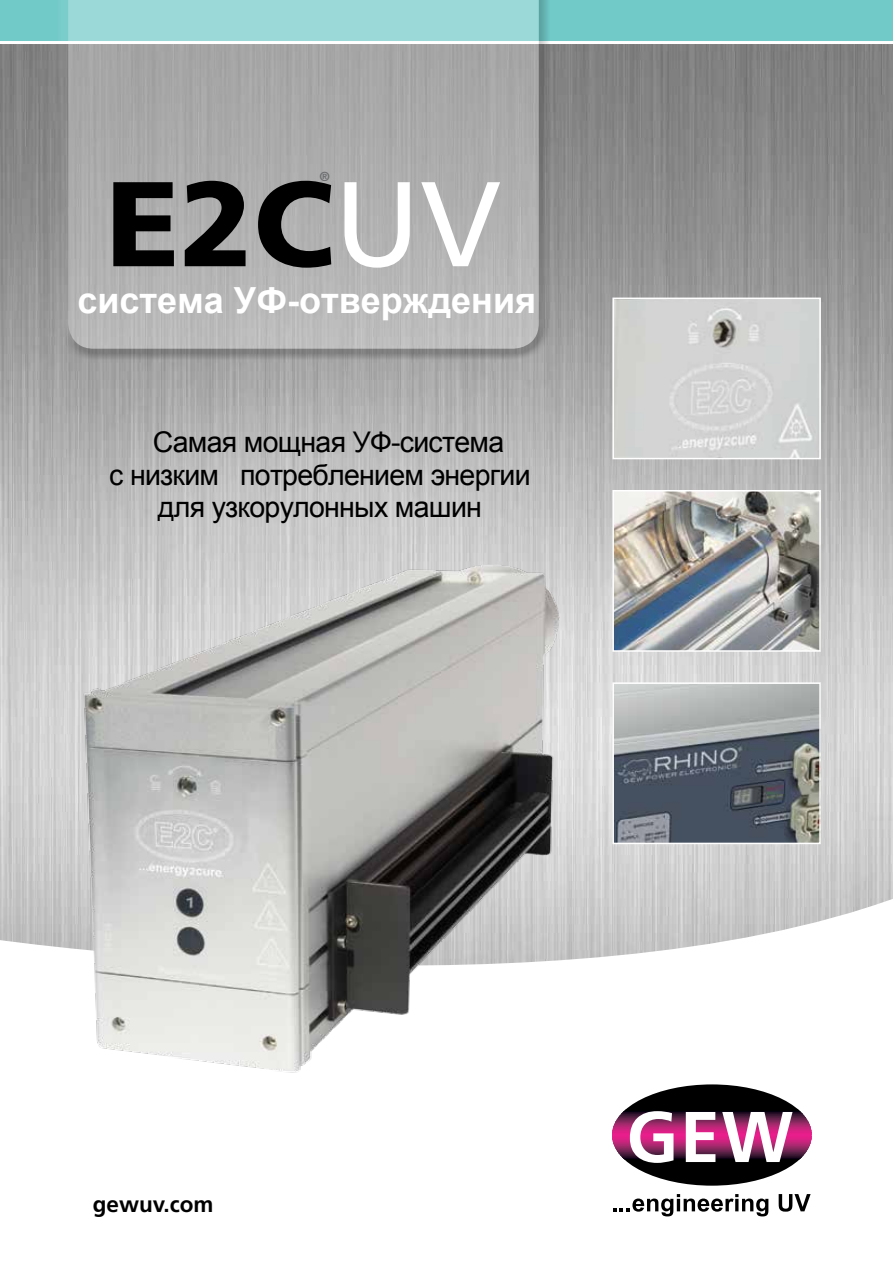
<style>
.page{position:relative;width:893px;height:1263px;background:#fff}
.page>*{position:absolute;margin:0;border:0;box-sizing:border-box;transform-origin:0 0}
.t1{font:900 120.3px "Frutiger LT";color:#000}
.t2{font:700 36px "Arial";color:#fff}
.t3{font:28.5px "Arial";letter-spacing:-.025em;color:#000}
.t4{font:700 22.5px "Frutiger LT";color:#000}
.t5{font:700 13.05px "Frutiger LT";color:#6d6e71}
.s1{font-weight:400;color:#fff}
</style>
<div class="page">
<img style="left:0;top:44px;width:893px;height:849px">
<svg style="left:0;top:893px;width:893px;height:324px"></svg>
<div style="left:0;top:0;width:893px;height:41px;background:#71cac8"></div>
<div style="left:80px;top:364px;width:446px;height:254px;background:#fff;opacity:.75"></div>
<img style="left:615px;top:685px;width:203px;height:156px">
<div style="left:612px;top:682px;width:209px;height:162px;border:2px solid #fff"></div>
<img style="left:615px;top:493px;width:203px;height:156px">
<div style="left:612px;top:490px;width:209px;height:162px;border:2px solid #fff"></div>
<img style="left:615px;top:301px;width:203px;height:155px">
<div style="left:612px;top:298px;width:209px;height:161px;border:2px solid #fff"></div>
<div style="left:64px;top:0;width:486px;height:360px;background:#000;opacity:.75"></div>
<svg style="left:68px;top:0;width:471px;height:349px;background:#adb4b4"></svg>
<svg style="left:613px;top:1194px;width:155px;height:22px"></svg>
<svg style="left:779px;top:1194px;width:32px;height:18px"></svg>
<svg style="left:612px;top:1160px;width:200px;height:26px;fill:#000"></svg>
<hr style="left:612px;top:1159px;width:200px;height:1px;background:#000007">
<hr style="left:612px;top:1158px;width:200px;height:1px;background:#0c0014">
<hr style="left:612px;top:1157px;width:200px;height:1px;background:#200a21">
<hr style="left:612px;top:1156px;width:200px;height:1px;background:#2b1028">
<hr style="left:612px;top:1155px;width:200px;height:1px;background:#391732">
<hr style="left:612px;top:1154px;width:200px;height:1px;background:#431b38">
<hr style="left:612px;top:1153px;width:200px;height:1px;background:#501f40">
<hr style="left:612px;top:1152px;width:200px;height:1px;background:#5f2248">
<hr style="left:612px;top:1151px;width:200px;height:1px;background:#68244e">
<hr style="left:612px;top:1150px;width:200px;height:1px;background:#752655">
<hr style="left:612px;top:1149px;width:200px;height:1px;background:#7e275a">
<hr style="left:612px;top:1148px;width:200px;height:1px;background:#8c2861">
<hr style="left:612px;top:1147px;width:200px;height:1px;background:#942865">
<hr style="left:612px;top:1146px;width:200px;height:1px;background:#a1286b">
<hr style="left:612px;top:1145px;width:200px;height:1px;background:#a9286f">
<hr style="left:612px;top:1144px;width:200px;height:1px;background:#b42774">
<hr style="left:612px;top:1143px;width:200px;height:1px;background:#bb2777">
<hr style="left:612px;top:1142px;width:200px;height:1px;background:#c5247b">
<hr style="left:612px;top:1141px;width:200px;height:1px;background:#cb237e">
<hr style="left:612px;top:1140px;width:200px;height:1px;background:#d32182">
<hr style="left:612px;top:1139px;width:200px;height:1px;background:#d82284">
<hr style="left:612px;top:1138px;width:200px;height:1px;background:#de2087">
<hr style="left:612px;top:1137px;width:200px;height:1px;background:#e21e88">
<hr style="left:612px;top:1136px;width:200px;height:1px;background:#e71e8a">
<hr style="left:612px;top:1135px;width:200px;height:1px;background:#e91e8c">
<hr style="left:612px;top:1134px;width:200px;height:1px;background:#e81e8c">
<hr style="left:612px;top:1133px;width:200px;height:1px;background:#e41e89">
<hr style="left:612px;top:1132px;width:200px;height:1px;background:#e01e87">
<hr style="left:612px;top:1131px;width:200px;height:1px;background:#da2085">
<hr style="left:612px;top:1130px;width:200px;height:1px;background:#d52283">
<hr style="left:612px;top:1129px;width:200px;height:1px;background:#ce2380">
<hr style="left:612px;top:1128px;width:200px;height:1px;background:#c8247d">
<hr style="left:612px;top:1127px;width:200px;height:1px;background:#be2579">
<hr style="left:612px;top:1126px;width:200px;height:1px;background:#b82676">
<hr style="left:612px;top:1125px;width:200px;height:1px;background:#ad2871">
<hr style="left:612px;top:1124px;width:200px;height:1px;background:#a5296d">
<hr style="left:612px;top:1123px;width:200px;height:1px;background:#992968">
<hr style="left:612px;top:1122px;width:200px;height:1px;background:#902863">
<hr style="left:612px;top:1121px;width:200px;height:1px;background:#83275c">
<hr style="left:612px;top:1120px;width:200px;height:1px;background:#7a2658">
<hr style="left:612px;top:1119px;width:200px;height:1px;background:#6c2550">
<hr style="left:612px;top:1118px;width:200px;height:1px;background:#5f2248">
<hr style="left:612px;top:1117px;width:200px;height:1px;background:#552043">
<hr style="left:612px;top:1116px;width:200px;height:1px;background:#471c3b">
<hr style="left:612px;top:1115px;width:200px;height:1px;background:#3e1935">
<hr style="left:612px;top:1114px;width:200px;height:1px;background:#30132b">
<hr style="left:612px;top:1113px;width:200px;height:1px;background:#250d25">
<hr style="left:612px;top:1112px;width:200px;height:1px;background:#130218">
<hr style="left:612px;top:1111px;width:200px;height:1px;background:#03000d">
<hr style="left:612px;top:1110px;width:200px;height:1px;background:#000001">
<svg style="left:612px;top:1084px;width:200px;height:26px;fill:#000"></svg>
<svg style="left:722px;top:1112px;width:70px;height:50px"></svg>
<svg style="left:686px;top:1112px;width:29px;height:50px"></svg>
<svg style="left:630px;top:1111px;width:43px;height:52px"></svg>
<img style="left:54px;top:551px;width:519px;height:531px">
<p class="t5" style="left:319px;top:169px;width:12px">®</p>
<h1 class="t1" style="left:106px;top:151px;width:396px">E2C<span class="s1">UV</span></h1>
<p class="t2" style="left:77px;top:276px;width:460px">система УФ-отверждения</p>
<p class="t3" style="left:153px;top:423px;width:353px">Самая мощная УФ-система</p>
<p class="t3" style="left:109px;top:456px;width:423px">с низким потреблением энергии</p>
<p class="t3" style="left:158px;top:489px;width:325px">для узкорулонных машин</p>
<p class="t4" style="left:93px;top:1190px;width:122px">gewuv.com</p>
</div>
